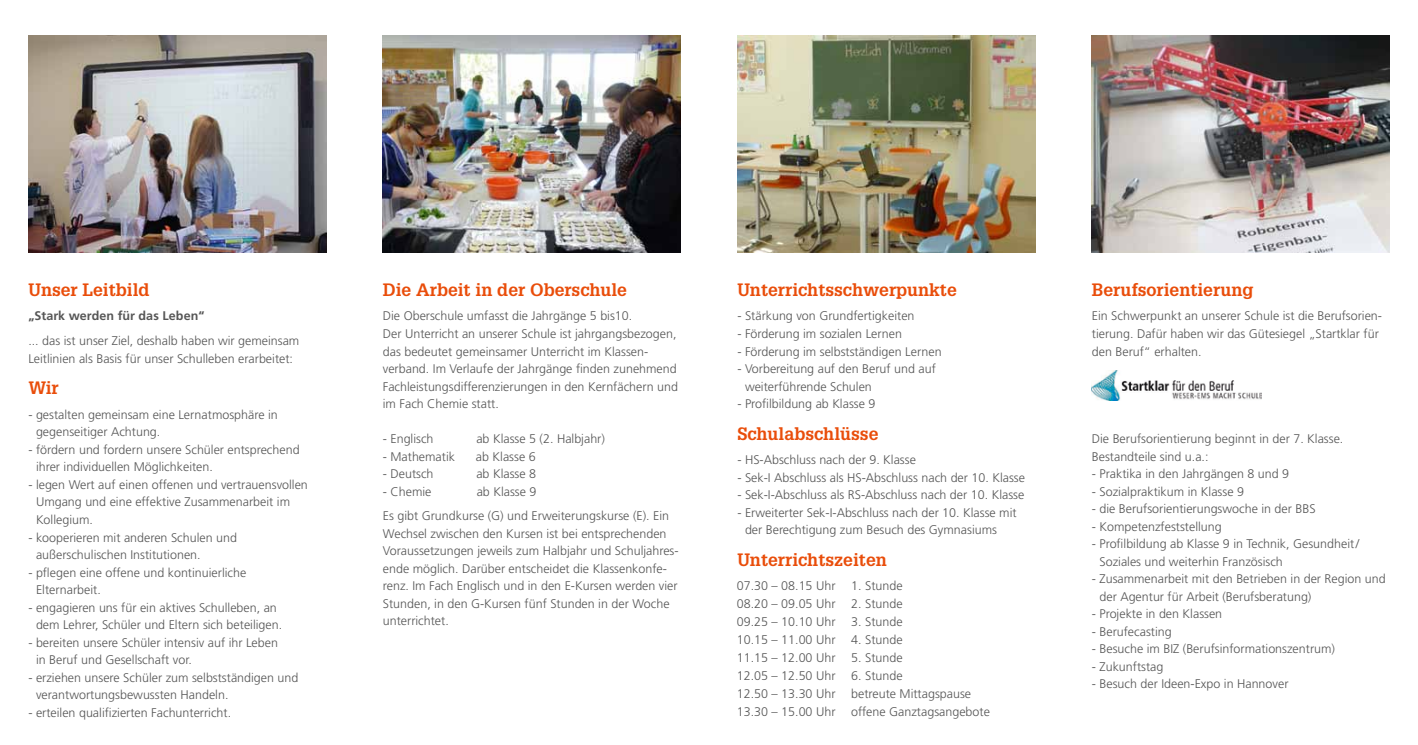
<style>
.page{position:relative;width:1418px;height:745px;background:#fff}
.page>*{position:absolute;margin:0;border:0;box-sizing:border-box;transform-origin:0 0}
.t1{font:700 17.5px "Glypha";color:#e94d0a}
.t2{font:300 12.5px/17.5px "Frutiger";color:#565656}
.t3{font:700 12.5px "Frutiger";letter-spacing:.005em;color:#565656}
</style>
<div class="page">
<img style="left:28px;top:35px;width:298px;height:218px">
<img style="left:383px;top:35px;width:297px;height:218px">
<img style="left:737px;top:35px;width:298px;height:218px">
<img style="left:1091px;top:35px;width:298px;height:218px">
<img style="left:1091px;top:370px;width:170px;height:30px">
<h1 class="t1" style="left:28px;top:278px;width:123px">Unser Leitbild</h1>
<p class="t3" style="left:28px;top:308px;width:177px">„Stark werden für das Leben“</p>
<p class="t2" style="left:28px;top:332px;width:272px">... das ist unser Ziel, deshalb haben wir gemeinsam<br>Leitlinien als Basis für unser Schulleben erarbeitet:</p>
<h1 class="t1" style="left:28px;top:377px;width:32px">Wir</h1>
<p class="t2" style="left:36px;top:405px;width:243px;text-indent:-8px">- gestalten gemeinsam eine Lernatmosphäre in gegenseitiger Achtung.</p>
<p class="t2" style="left:36px;top:440px;width:265px;text-indent:-8px">- fördern und fordern unsere Schüler entsprechend ihrer individuellen Möglichkeiten.</p>
<p class="t2" style="left:36px;top:475px;width:273px;text-indent:-8px">- legen Wert auf einen offenen und vertrauensvollen<br>Umgang und eine effektive Zusammenarbeit im<br>Kollegium.</p>
<p class="t2" style="left:36px;top:528px;width:202px;text-indent:-8px">- kooperieren mit anderen Schulen und außerschulischen Institutionen.</p>
<p class="t2" style="left:36px;top:563px;width:212px;text-indent:-8px">- pflegen eine offene und kontinuierliche<br>Elternarbeit.</p>
<p class="t2" style="left:36px;top:598px;width:248px;text-indent:-8px">- engagieren uns für ein aktives Schulleben, an dem Lehrer, Schüler und Eltern sich beteiligen.</p>
<p class="t2" style="left:36px;top:633px;width:243px;text-indent:-8px">- bereiten unsere Schüler intensiv auf ihr Leben in Beruf und Gesellschaft vor.</p>
<p class="t2" style="left:36px;top:668px;width:264px;text-indent:-8px">- erziehen unsere Schüler zum selbstständigen und verantwortungsbewussten Handeln.</p>
<p class="t2" style="left:28px;top:703px;width:204px">- erteilen qualifizierten Fachunterricht.</p>
<h1 class="t1" style="left:383px;top:278px;width:246px">Die Arbeit in der Oberschule</h1>
<p class="t2" style="left:383px;top:307px;width:297px">Die Oberschule umfasst die Jahrgänge 5 bis10.<br>Der Unterricht an unserer Schule ist jahrgangsbezogen, das bedeutet gemeinsamer Unterricht im Klassen&shy;verband. Im Verlaufe der Jahrgänge finden zunehmend Fachleistungsdifferenzierungen in den Kernfächern und im Fach Chemie statt.</p>
<p class="t2" style="left:383px;top:429px;width:52px">- Englisch</p>
<p class="t2" style="left:476px;top:429px;width:130px">ab Klasse 5 (2. Halbjahr)</p>
<p class="t2" style="left:383px;top:447px;width:74px">- Mathematik</p>
<p class="t2" style="left:476px;top:447px;width:61px">ab Klasse 6</p>
<p class="t2" style="left:383px;top:464px;width:52px">- Deutsch</p>
<p class="t2" style="left:476px;top:464px;width:61px">ab Klasse 8</p>
<p class="t2" style="left:383px;top:482px;width:50px">- Chemie</p>
<p class="t2" style="left:383px;top:478px;width:288px;line-height:24.6px;text-indent:94px">ab Klasse 9<br>Es gibt Grundkurse (G) und Erweiterungskurse (E). Ein</p>
<p class="t2" style="left:383px;top:524px;width:297px">Wechsel zwischen den Kursen ist bei entsprechenden Voraussetzungen jeweils zum Halbjahr und Schuljahres&shy;ende möglich. Darüber entscheidet die Klassenkonfe&shy;renz. Im Fach Englisch und in den E-Kursen werden vier Stunden, in den G-Kursen fünf Stunden in der Woche unterrichtet.</p>
<h1 class="t1" style="left:737px;top:278px;width:221px">Unterrichtsschwerpunkte</h1>
<p class="t2" style="left:737px;top:307px;width:179px">- Stärkung von Grundfertigkeiten</p>
<p class="t2" style="left:737px;top:324px;width:166px">- Förderung im sozialen Lernen</p>
<p class="t2" style="left:737px;top:342px;width:206px">- Förderung im selbstständigen Lernen</p>
<p class="t2" style="left:745px;top:359px;width:192px;text-indent:-8px">- Vorbereitung auf den Beruf und auf weiterführende Schulen</p>
<p class="t2" style="left:737px;top:394px;width:140px">- Profilbildung ab Klasse 9</p>
<h1 class="t1" style="left:737px;top:422px;width:143px">Schulabschlüsse</h1>
<p class="t2" style="left:737px;top:451px;width:180px">- HS-Abschluss nach der 9. Klasse</p>
<p class="t2" style="left:737px;top:468px;width:289px">- Sek-I Abschluss als HS-Abschluss nach der 10. Klasse</p>
<p class="t2" style="left:737px;top:486px;width:288px">- Sek-I-Abschluss als RS-Abschluss nach der 10. Klasse</p>
<p class="t2" style="left:745px;top:503px;width:273px;text-indent:-8px">- Erweiterter Sek-I-Abschluss nach der 10. Klasse mit der Berechtigung zum Besuch des Gymnasiums</p>
<h1 class="t1" style="left:737px;top:548px;width:151px">Unterrichtszeiten</h1>
<p class="t2" style="left:736px;top:576px;width:100px">07.30 – 08.15 Uhr</p>
<p class="t2" style="left:851px;top:576px;width:53px">1. Stunde</p>
<p class="t2" style="left:736px;top:594px;width:100px">08.20 – 09.05 Uhr</p>
<p class="t2" style="left:851px;top:594px;width:53px">2. Stunde</p>
<p class="t2" style="left:736px;top:612px;width:100px">09.25 – 10.10 Uhr</p>
<p class="t2" style="left:851px;top:612px;width:53px">3. Stunde</p>
<p class="t2" style="left:736px;top:630px;width:100px">10.15 – 11.00 Uhr</p>
<p class="t2" style="left:851px;top:630px;width:53px">4. Stunde</p>
<p class="t2" style="left:736px;top:648px;width:100px">11.15 – 12.00 Uhr</p>
<p class="t2" style="left:851px;top:648px;width:53px">5. Stunde</p>
<p class="t2" style="left:736px;top:666px;width:100px">12.05 – 12.50 Uhr</p>
<p class="t2" style="left:851px;top:666px;width:53px">6. Stunde</p>
<p class="t2" style="left:736px;top:684px;width:100px">12.50 – 13.30 Uhr</p>
<p class="t2" style="left:851px;top:684px;width:121px">betreute Mittagspause</p>
<p class="t2" style="left:736px;top:702px;width:100px">13.30 – 15.00 Uhr</p>
<p class="t2" style="left:851px;top:702px;width:140px">offene Ganztagsangebote</p>
<h1 class="t1" style="left:1091px;top:278px;width:163px">Berufsorientierung</h1>
<p class="t2" style="left:1091px;top:307px;width:292px">Ein Schwerpunkt an unserer Schule ist die Berufsorien&shy;tierung. Dafür haben wir das Gütesiegel „Startklar für den Beruf“ erhalten.</p>
<p class="t2" style="left:1091px;top:429px;width:253px">Die Berufsorientierung beginnt in der 7. Klasse.<br>Bestandteile sind u.a.:</p>
<p class="t2" style="left:1091px;top:464px;width:199px">- Praktika in den Jahrgängen 8 und 9</p>
<p class="t2" style="left:1091px;top:482px;width:154px">- Sozialpraktikum in Klasse 9</p>
<p class="t2" style="left:1091px;top:499px;width:225px">- die Berufsorientierungswoche in der BBS</p>
<p class="t2" style="left:1091px;top:517px;width:131px">- Kompetenzfeststellung</p>
<p class="t2" style="left:1099px;top:534px;width:261px;text-indent:-8px">- Profilbildung ab Klasse 9 in Technik, Gesundheit/<br>Soziales und weiterhin Französisch</p>
<p class="t2" style="left:1099px;top:569px;width:288px;text-indent:-8px">- Zusammenarbeit mit den Betrieben in der Region und der Agentur für Arbeit (Berufsberatung)</p>
<p class="t2" style="left:1091px;top:604px;width:132px">- Projekte in den Klassen</p>
<p class="t2" style="left:1091px;top:622px;width:81px">- Berufecasting</p>
<p class="t2" style="left:1091px;top:639px;width:245px">- Besuche im BIZ (Berufsinformationszentrum)</p>
<p class="t2" style="left:1091px;top:657px;width:73px">- Zukunftstag</p>
<p class="t2" style="left:1091px;top:674px;width:198px">- Besuch der Ideen-Expo in Hannover</p>
</div>
